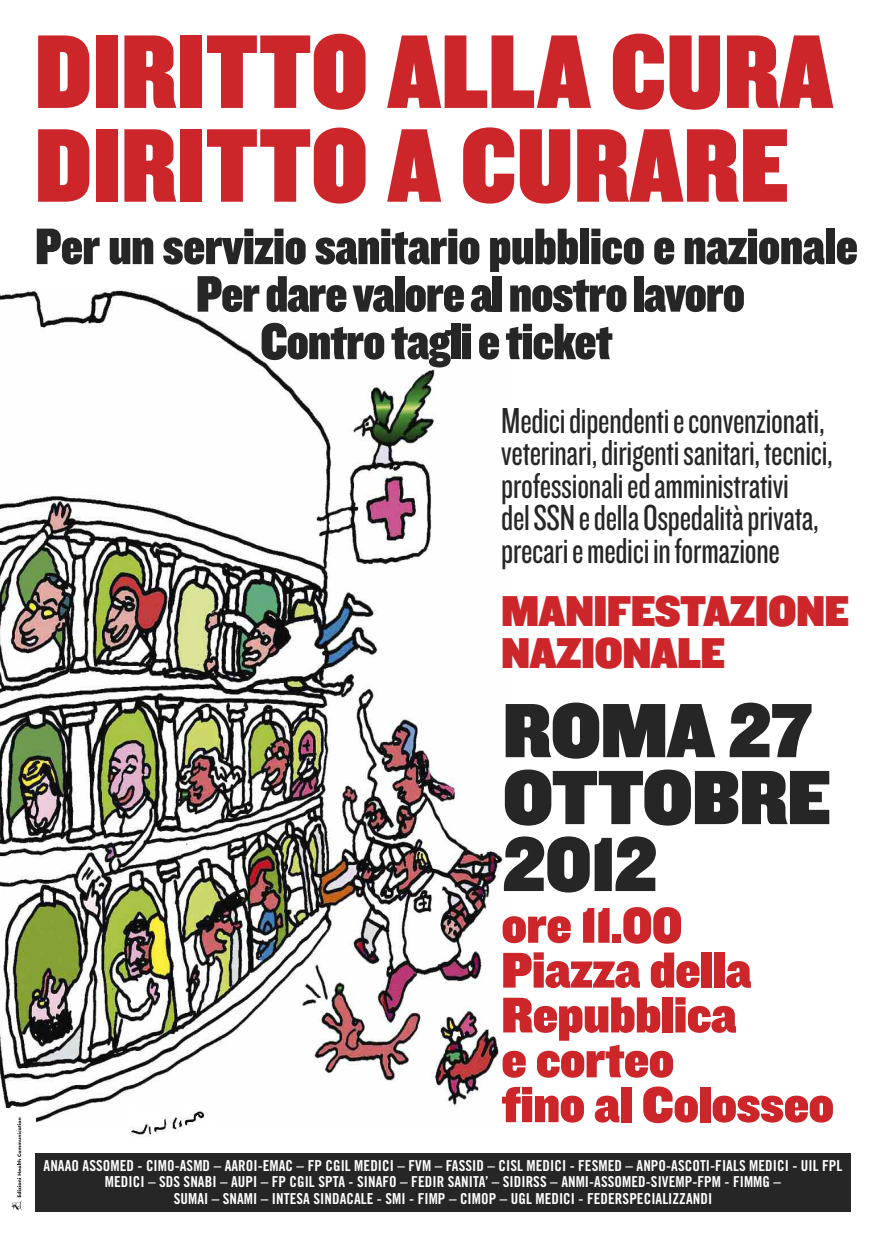
<style>
.page{position:relative;width:886px;height:1241px;background:#fff}
.page>*{position:absolute;margin:0;border:0;box-sizing:border-box;transform-origin:0 0}
.t1{font:108.75px/93.8px "Knockout HTF90 Ultmt Welterwt";letter-spacing:.015em;color:#cc262b}
.t2{font:79.81px/66.9px "Knockout HTF91 Ultmt Middlewt";color:#272627}
.t3{font:53.25px "Knockout HTF90 Ultmt Welterwt";letter-spacing:-.01em;color:#272627}
.t4{font:52.12px/44.8px "Knockout HTF91 Ultmt Middlewt";color:#cc262b}
.t5{font:44.88px/42.6px "Knockout HTF91 Ultmt Middlewt";color:#cc262b}
.t6{font:37.5px/32.5px "Knockout HTF28 Junior Featherwt";letter-spacing:-.01em;color:#272627}
.t7{font:15.06px/16.3px "Trade Gothic Bold Cond Twenty";letter-spacing:.005em;color:#fff;text-align:center}
</style>
<div class="page">
<img style="left:0;top:290px;width:503px;height:831px">
<div style="left:35px;top:1152px;width:815px;height:59px;background:#272627"></div>
<img style="left:130px;top:1106px;width:84px;height:31px">
<div style="left:0;top:1107px;width:35px;height:26px;background:#fff"></div>
<svg style="left:11px;top:1117px;width:11px;height:93px"></svg>
<h1 class="t1" style="left:35px;top:23px;width:798px">DIRITTO ALLA CURA<br>DIRITTO A CURARE</h1>
<h3 class="t3" style="left:35px;top:214px;width:824px">Per un servizio sanitario pubblico e nazionale</h3>
<h3 class="t3" style="left:196px;top:262px;width:550px">Per dare valore al nostro lavoro</h3>
<h3 class="t3" style="left:261px;top:309px;width:353px">Contro tagli e ticket</h3>
<h3 class="t6" style="left:501px;top:403px;width:333px">Medicidipendentieconvenzionati, veterinari,dirigentisanitari,tecnici, professionaliedamministrativi delSSNedellaOspedalitàprivata, precariemediciinformazione</h3>
<h3 class="t5" style="left:502px;top:589px;width:349px">MANIFESTAZIONE<br>NAZIONALE</h3>
<h2 class="t2" style="left:503px;top:696px;width:329px">ROMA 27<br>OTTOBRE<br>2012</h2>
<h3 class="t4" style="left:502px;top:902px;width:334px">ore 11.00<br>Piazza della<br>Repubblica<br>e corteo<br>fino al Colosseo</h3>
<p class="t7" style="left:44px;top:1158px;width:800px">ANAAO ASSOMED - CIMO-ASMD – AAROI-EMAC – FP CGIL MEDICI – FVM – FASSID – CISL MEDICI - FESMED – ANPO-ASCOTI-FIALS MEDICI - UIL FPL<br>MEDICI – SDS SNABI – AUPI – FP CGIL SPTA - SINAFO – FEDIR SANITA’ – SIDIRSS – ANMI-ASSOMED-SIVEMP-FPM - FIMMG –<br>SUMAI – SNAMI – INTESA SINDACALE - SMI - FIMP – CIMOP – UGL MEDICI - FEDERSPECIALIZZANDI</p>
</div>
